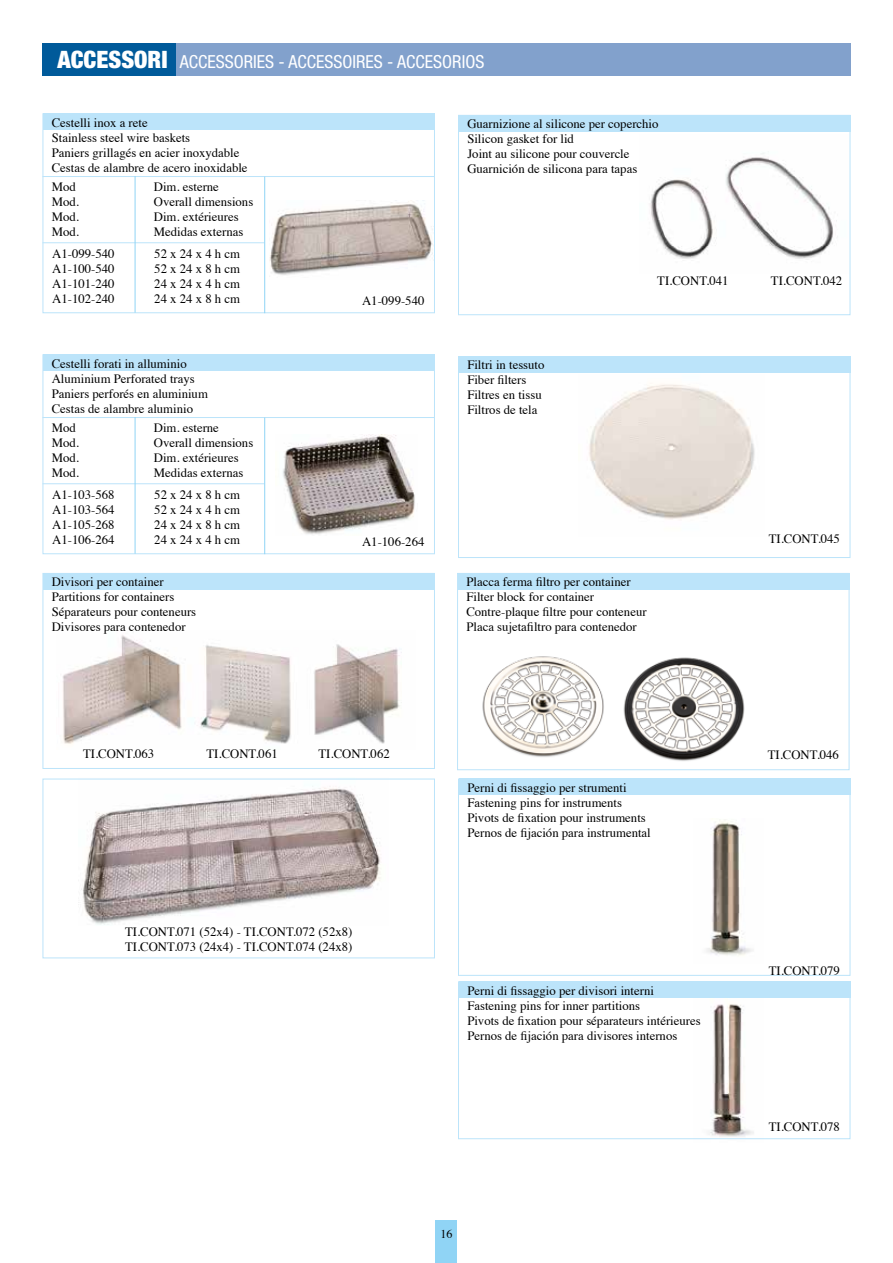
<style>
.page{position:relative;width:893px;height:1263px;background:#fff}
.page>*{position:absolute;margin:0;border:0;box-sizing:border-box;transform-origin:0 0}
.t1{font:condensed 18px "Helvetica Neue LT Std";color:#fff}
.t2{font:12.75px/15px "Times";color:#000}
.t3{font:12px "Times";color:#000}
.s1{font-weight:900;font-size:24px}
</style>
<div class="page">
<div style="left:436px;top:1220px;width:21px;height:43px;background:#90d4f5"></div>
<div style="left:43px;top:113px;width:391px;height:17px;background:#bce4fa"></div>
<div style="left:43px;top:113px;width:392px;height:200px;border:1px solid #bce4fa"></div>
<hr style="left:43px;top:176px;width:392px;height:1px;background:#bce4fa">
<hr style="left:43px;top:242px;width:221px;height:1px;background:#bce4fa">
<hr style="left:264px;top:177px;width:1px;height:136px;background:#90d4f5">
<hr style="left:135px;top:176px;width:1px;height:137px;background:#90d4f5">
<img style="left:270px;top:200px;width:163px;height:75px">
<div style="left:43px;top:354px;width:391px;height:17px;background:#bce4fa"></div>
<div style="left:43px;top:354px;width:392px;height:200px;border:1px solid #bce4fa"></div>
<hr style="left:43px;top:417px;width:392px;height:1px;background:#bce4fa">
<hr style="left:43px;top:483px;width:221px;height:1px;background:#bce4fa">
<hr style="left:264px;top:418px;width:1px;height:136px;background:#90d4f5">
<hr style="left:135px;top:417px;width:1px;height:137px;background:#90d4f5">
<img style="left:282px;top:434px;width:133px;height:101px">
<img style="left:79px;top:778px;width:309px;height:147px">
<img style="left:62px;top:635px;width:340px;height:109px">
<div style="left:43px;top:573px;width:391px;height:16px;background:#bce4fa"></div>
<div style="left:43px;top:573px;width:392px;height:196px;border:1px solid #bce4fa"></div>
<div style="left:43px;top:779px;width:392px;height:179px;border:1px solid #bce4fa"></div>
<img style="left:589px;top:384px;width:166px;height:136px">
<div style="left:459px;top:356px;width:391px;height:17px;background:#bce4fa"></div>
<div style="left:458px;top:356px;width:392px;height:202px;border:1px solid #bce4fa"></div>
<img style="left:706px;top:819px;width:47px;height:137px">
<div style="left:459px;top:779px;width:391px;height:16px;background:#bce4fa"></div>
<div style="left:458px;top:779px;width:392px;height:197px;border:1px solid #bce4fa"></div>
<img style="left:693px;top:1004px;width:70px;height:136px">
<div style="left:459px;top:981px;width:391px;height:17px;background:#bce4fa"></div>
<div style="left:458px;top:981px;width:392px;height:158px;border:1px solid #bce4fa"></div>
<img style="left:650px;top:153px;width:187px;height:107px">
<div style="left:459px;top:115px;width:391px;height:16px;background:#bce4fa"></div>
<div style="left:458px;top:115px;width:392px;height:200px;border:1px solid #bce4fa"></div>
<div style="left:458px;top:573px;width:391px;height:16px;background:#bce4fa"></div>
<div style="left:457px;top:573px;width:392px;height:197px;border:1px solid #bce4fa"></div>
<img style="left:482px;top:656px;width:263px;height:105px">
<div style="left:43px;top:43px;width:807px;height:33px;background:#005a9a"></div>
<div style="left:176px;top:43px;width:674px;height:33px;background:#82a1cc"></div>
<h1 class="t1" style="left:57px;top:51px;width:428px"><span class="s1">ACCESSORI</span> ACCESSORIES - ACCESSOIRES - ACCESORIOS</h1>
<p class="t2" style="left:52px;top:114px;width:197px">Cestelli inox a rete<br>Stainless steel wire baskets<br>Paniers grillagés en acier inoxydable<br>Cestas de alambre de acero inoxidable</p>
<p class="t2" style="left:52px;top:179px;width:26px">Mod</p>
<p class="t2" style="left:154px;top:179px;width:67px">Dim. esterne</p>
<p class="t2" style="left:52px;top:194px;width:29px">Mod.</p>
<p class="t2" style="left:154px;top:194px;width:101px">Overall dimensions</p>
<p class="t2" style="left:52px;top:209px;width:29px">Mod.</p>
<p class="t2" style="left:154px;top:209px;width:86px">Dim. extérieures</p>
<p class="t2" style="left:52px;top:224px;width:29px">Mod.</p>
<p class="t2" style="left:154px;top:224px;width:91px">Medidas externas</p>
<p class="t2" style="left:52px;top:245px;width:64px">A1-099-540</p>
<p class="t2" style="left:154px;top:245px;width:87px">52 x 24 x 4 h cm</p>
<p class="t2" style="left:52px;top:260px;width:64px">A1-100-540</p>
<p class="t2" style="left:154px;top:260px;width:87px">52 x 24 x 8 h cm</p>
<p class="t2" style="left:52px;top:275px;width:64px">A1-101-240</p>
<p class="t2" style="left:154px;top:275px;width:87px">24 x 24 x 4 h cm</p>
<p class="t2" style="left:52px;top:290px;width:64px">A1-102-240</p>
<p class="t2" style="left:154px;top:290px;width:87px">24 x 24 x 8 h cm</p>
<p class="t2" style="left:52px;top:355px;width:158px">Cestelli forati in alluminio<br>Aluminium Perforated trays<br>Paniers perforés en aluminium<br>Cestas de alambre aluminio</p>
<p class="t2" style="left:52px;top:420px;width:26px">Mod</p>
<p class="t2" style="left:154px;top:420px;width:67px">Dim. esterne</p>
<p class="t2" style="left:52px;top:435px;width:29px">Mod.</p>
<p class="t2" style="left:154px;top:435px;width:101px">Overall dimensions</p>
<p class="t2" style="left:52px;top:449px;width:29px">Mod.</p>
<p class="t2" style="left:154px;top:449px;width:86px">Dim. extérieures</p>
<p class="t2" style="left:52px;top:464px;width:29px">Mod.</p>
<p class="t2" style="left:154px;top:464px;width:91px">Medidas externas</p>
<p class="t2" style="left:52px;top:486px;width:64px">A1-103-568</p>
<p class="t2" style="left:154px;top:486px;width:87px">52 x 24 x 8 h cm</p>
<p class="t2" style="left:52px;top:501px;width:64px">A1-103-564</p>
<p class="t2" style="left:154px;top:501px;width:87px">52 x 24 x 4 h cm</p>
<p class="t2" style="left:52px;top:516px;width:64px">A1-105-268</p>
<p class="t2" style="left:154px;top:516px;width:87px">24 x 24 x 8 h cm</p>
<p class="t2" style="left:52px;top:531px;width:64px">A1-106-264</p>
<p class="t2" style="left:154px;top:531px;width:87px">24 x 24 x 4 h cm</p>
<p class="t2" style="left:52px;top:573px;width:146px">Divisori per container<br>Partitions for containers<br>Séparateurs pour conteneurs<br>Divisores para contenedor</p>
<p class="t2" style="left:362px;top:292px;width:64px">A1-099-540</p>
<p class="t2" style="left:467px;top:115px;width:193px">Guarnizione al silicone per coperchio<br>Silicon gasket for lid<br>Joint au silicone pour couvercle<br>Guarnición de silicona para tapas</p>
<p class="t2" style="left:467px;top:357px;width:79px">Filtri in tessuto<br>Fiber filters<br>Filtres en tissu<br>Filtros de tela</p>
<p class="t2" style="left:657px;top:272px;width:73px">TI.CONT.041</p>
<p class="t2" style="left:771px;top:272px;width:73px">TI.CONT.042</p>
<p class="t2" style="left:362px;top:533px;width:64px">A1-106-264</p>
<p class="t2" style="left:466px;top:573px;width:182px">Placca ferma filtro per container Filter block for container Contre-plaque filtre pour conteneur Placa sujetafiltro para contenedor</p>
<p class="t2" style="left:769px;top:530px;width:73px">TI.CONT.045</p>
<p class="t2" style="left:83px;top:745px;width:73px">TI.CONT.063</p>
<p class="t2" style="left:206px;top:745px;width:73px">TI.CONT.061</p>
<p class="t2" style="left:318px;top:745px;width:73px">TI.CONT.062</p>
<p class="t2" style="left:125px;top:923px;width:229px">TI.CONT.071 (52x4) - TI.CONT.072 (52x8)<br>TI.CONT.073 (24x4) - TI.CONT.074 (24x8)</p>
<p class="t2" style="left:467px;top:779px;width:185px">Perni di fissaggio per strumenti Fastening pins for instruments Pivots de fixation pour instruments Pernos de fijación para instrumental</p>
<p class="t2" style="left:467px;top:982px;width:235px">Perni di fissaggio per divisori interni Fastening pins for inner partitions<br>Pivots de fixation pour séparateurs intérieures Pernos de fijación para divisores internos</p>
<p class="t3" style="left:440px;top:1223px;width:13px">16</p>
<p class="t2" style="left:768px;top:746px;width:73px">TI.CONT.046</p>
<p class="t2" style="left:769px;top:962px;width:73px">TI.CONT.079</p>
<p class="t2" style="left:769px;top:1118px;width:73px">TI.CONT.078</p>
</div>
